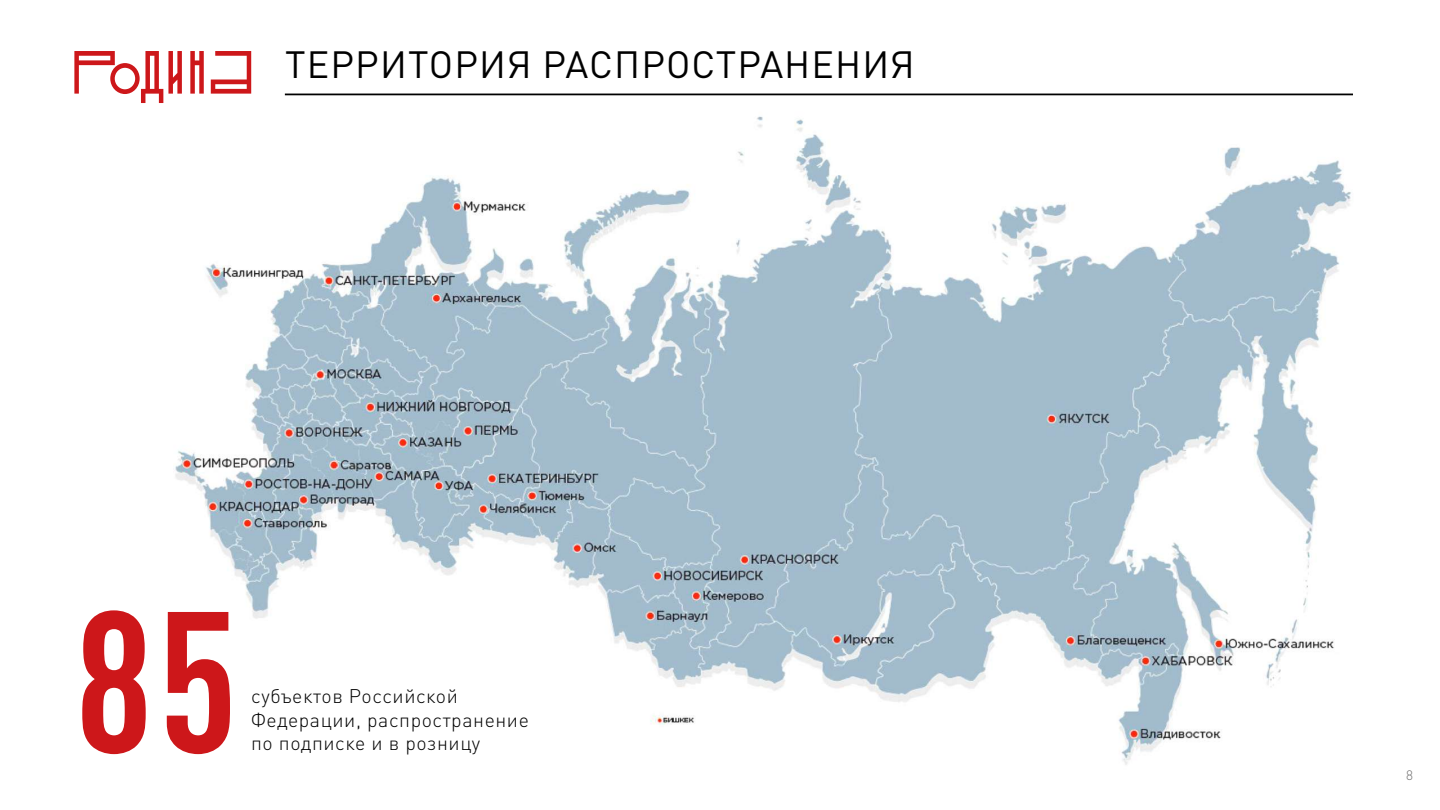
<style>
.page{position:relative;width:1440px;height:810px;background:#fff}
.page>*{position:absolute;margin:0;border:0;box-sizing:border-box;transform-origin:0 0}
.t1{font:700 condensed 197.48px "DIN Pro";color:#cd171a}
.t2{font:37.5px "DIN Pro";letter-spacing:.03em;color:#000}
.t3{font:300 19.5px/23.4px "DIN Pro";letter-spacing:.03em;color:#000}
.t4{font:300 13.5px "DIN Pro";color:#706f6f}
</style>
<div class="page">
<hr style="left:285px;top:94px;width:1068px;height:1px;background:#000">
<svg style="left:211px;top:51px;width:40px;height:43px"></svg>
<svg style="left:74px;top:51px;width:108px;height:52px"></svg>
<svg style="left:190px;top:51px;width:14px;height:43px"></svg>
<img style="left:175px;top:116px;width:1176px;height:649px">
<h2 class="t2" style="left:285px;top:35px;width:631px">Территория распространения</h2>
<h1 class="t1" style="left:74px;top:533px;width:165px">85</h1>
<p class="t3" style="left:251px;top:683px;width:279px">субъектов Российской<br>Федерации, распространение</p>
<p class="t3" style="left:251px;top:730px;width:231px">по подписке и в розницу</p>
<p class="t4" style="left:1406px;top:765px;width:8px">8</p>
</div>
